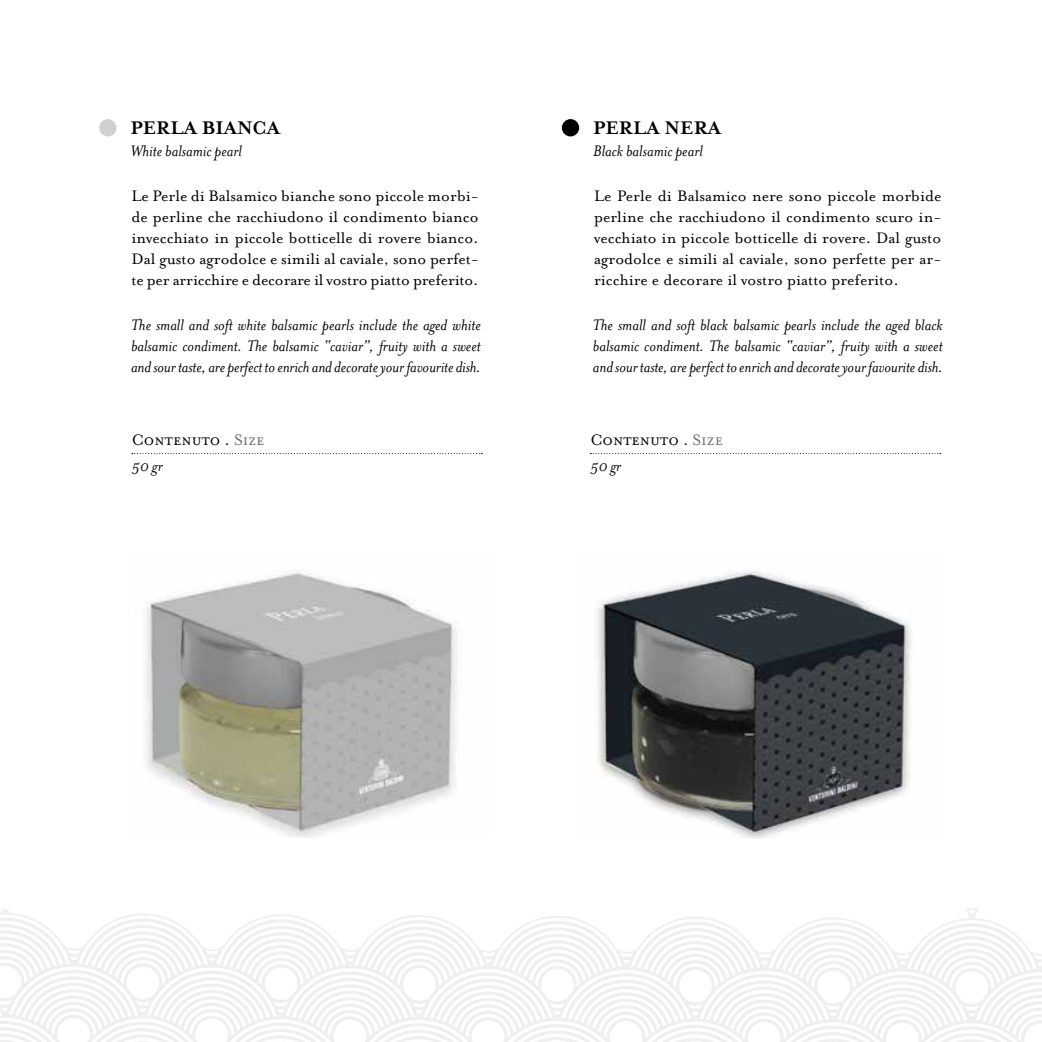
<style>
.page{position:relative;width:1042px;height:1042px;background:#fff}
.page>*{position:absolute;margin:0;border:0;box-sizing:border-box;transform-origin:0 0}
.t1{font:700 21px "Mrs Eaves";color:#000}
.t2{font:17.5px/21px "Mrs Eaves Roman";letter-spacing:-.01em;color:#000;text-align:justify}
.t3{font:italic 17.5px/21px "Mrs Eaves";letter-spacing:-.01em;color:#000;text-align:justify}
.t4{font:17.5px "Mrs Eaves Small Caps";color:#000}
.s1{color:#706f6f}
</style>
<div class="page">
<div style="left:99px;top:119px;width:18px;height:17px;background:#d0d0d0;border-radius:50%"></div>
<div style="left:562px;top:119px;width:17px;height:17px;background:#000;border-radius:50%"></div>
<svg style="left:590px;top:453px;width:351px;height:1px"></svg>
<svg style="left:132px;top:453px;width:350px;height:1px"></svg>
<svg style="left:0;top:908px;width:1042px;height:134px"></svg>
<img style="left:598px;top:571px;width:313px;height:267px">
<img style="left:145px;top:571px;width:313px;height:267px">
<p class="t1" style="left:131px;top:115px;width:151px">PERLA BIANCA</p>
<p class="t3" style="left:131px;top:141px;width:113px">White balsamic pearl</p>
<p class="t2" style="left:131px;top:186px;width:349px">Le Perle di Balsamico bianche sono piccole morbi&shy;de perline che racchiudono il condimento bianco invecchiato in piccole botticelle di rovere bianco.<br>Dal gusto agrodolce e simili al caviale, sono perfet&shy;te per arricchire e decorare il vostro piatto preferito.</p>
<p class="t3" style="left:131px;top:315px;width:351px">The small and soft white balsamic pearls include the aged white balsamic condiment. The balsamic “caviar”, fruity with a sweet and sour taste, are perfect to enrich and decorate your favourite dish.</p>
<p class="t4" style="left:132px;top:430px;width:134px">Contenuto . <span class="s1">Size</span></p>
<p class="t3" style="left:132px;top:456px;width:32px">50 gr</p>
<p class="t1" style="left:593px;top:115px;width:129px">PERLA NERA</p>
<p class="t3" style="left:593px;top:141px;width:111px">Black balsamic pearl</p>
<p class="t2" style="left:594px;top:186px;width:349px">Le Perle di Balsamico nere sono piccole morbide perline che racchiudono il condimento scuro in&shy;vecchiato in piccole botticelle di rovere. Dal gusto agrodolce e simili al caviale, sono perfette per ar&shy;ricchire e decorare il vostro piatto preferito.</p>
<p class="t3" style="left:593px;top:315px;width:351px">The small and soft black balsamic pearls include the aged black balsamic condiment. The balsamic “caviar”, fruity with a sweet and sour taste, are perfect to enrich and decorate your favourite dish.</p>
<p class="t4" style="left:590px;top:430px;width:134px">Contenuto . <span class="s1">Size</span></p>
<p class="t3" style="left:590px;top:456px;width:32px">50 gr</p>
</div>
